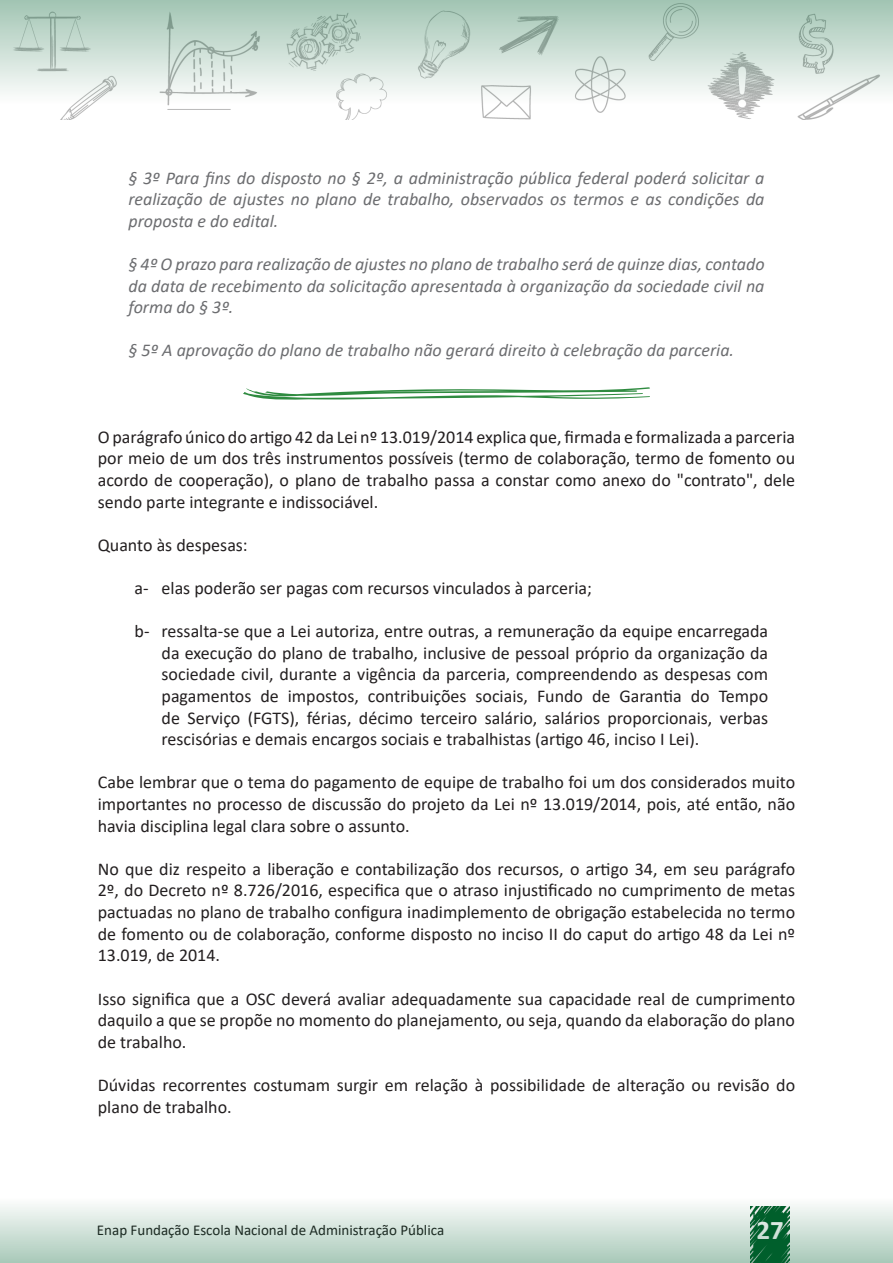
<style>
.page{position:relative;width:893px;height:1263px;background:#fff}
.page>*{position:absolute;margin:0;border:0;box-sizing:border-box;transform-origin:0 0}
.t1{font:700 27px "Calibri";color:#fff}
.texto{font:18px/21.6px "Calibri";color:#231f20;text-align:justify}
.Bullets_marcação{font:18px/21.6px "Calibri";color:#231f20;text-align:justify}
.Legislação{font:italic 18px/21.6px "Calibri";color:#6c6d70;text-align:justify}
.t2{font:15px "Calibri";color:#231f20}
</style>
<div class="page">
<svg style="left:0;top:0;width:893px;height:120px"></svg>
<svg style="left:0;top:1205px;width:893px;height:58px;background:#c6dbd0"></svg>
<svg style="left:243px;top:387px;width:407px;height:13px"></svg>
<p class="Legislação" style="left:128px;top:166px;width:638px">§ 3º Para fins do disposto no § 2º, a administração pública federal poderá solicitar a realização de ajustes no plano de trabalho, observados os termos e as condições da proposta e do edital.</p>
<p class="Legislação" style="left:128px;top:252px;width:638px">§ 4º O prazo para realização de ajustes no plano de trabalho será de quinze dias, contado da data de recebimento da solicitação apresentada à organização da sociedade civil na forma do § 3º.</p>
<p class="Legislação" style="left:128px;top:339px;width:607px">§ 5º A aprovação do plano de trabalho não gerará direito à celebração da parceria.</p>
<p class="texto" style="left:98px;top:426px;width:699px">O parágrafo único do artigo 42 da Lei nº 13.019/2014 explica que, firmada e formalizada a parceria por meio de um dos três instrumentos possíveis (termo de colaboração, termo de fomento ou acordo de cooperação), o plano de trabalho passa a constar como anexo do "contrato", dele sendo parte integrante e indissociável.</p>
<p class="texto" style="left:98px;top:534px;width:152px">Quanto às despesas:</p>
<p class="Bullets_marcação" style="left:135px;top:577px;width:459px">a- elas poderão ser pagas com recursos vinculados à parceria;</p>
<p class="Bullets_marcação" style="left:162px;top:620px;width:608px;text-indent:-27px">b- ressalta-se que a Lei autoriza, entre outras, a remuneração da equipe encarregada da execução do plano de trabalho, inclusive de pessoal próprio da organização da sociedade civil, durante a vigência da parceria, compreendendo as despesas com pagamentos de impostos, contribuições sociais, Fundo de Garantia do Tempo de Serviço (FGTS), férias, décimo terceiro salário, salários proporcionais, verbas rescisórias e demais encargos sociais e trabalhistas (artigo 46, inciso I Lei).</p>
<p class="texto" style="left:98px;top:771px;width:699px">Cabe lembrar que o tema do pagamento de equipe de trabalho foi um dos considerados muito importantes no processo de discussão do projeto da Lei nº 13.019/2014, pois, até então, não havia disciplina legal clara sobre o assunto.</p>
<p class="texto" style="left:98px;top:858px;width:699px">No que diz respeito a liberação e contabilização dos recursos, o artigo 34, em seu parágrafo 2º, do Decreto nº 8.726/2016, especifica que o atraso injustificado no cumprimento de metas pactuadas no plano de trabalho configura inadimplemento de obrigação estabelecida no termo de fomento ou de colaboração, conforme disposto no inciso II do caput do artigo 48 da Lei nº 13.019, de 2014.</p>
<p class="texto" style="left:98px;top:987px;width:699px">Isso significa que a OSC deverá avaliar adequadamente sua capacidade real de cumprimento daquilo a que se propõe no momento do planejamento, ou seja, quando da elaboração do plano de trabalho.</p>
<p class="texto" style="left:98px;top:1074px;width:699px">Dúvidas recorrentes costumam surgir em relação à possibilidade de alteração ou revisão do plano de trabalho.</p>
<p class="t2" style="left:97px;top:1220px;width:349px">Enap Fundação Escola Nacional de Administração Pública</p>
<h1 class="t1" style="left:757px;top:1210px;width:29px">27</h1>
</div>
